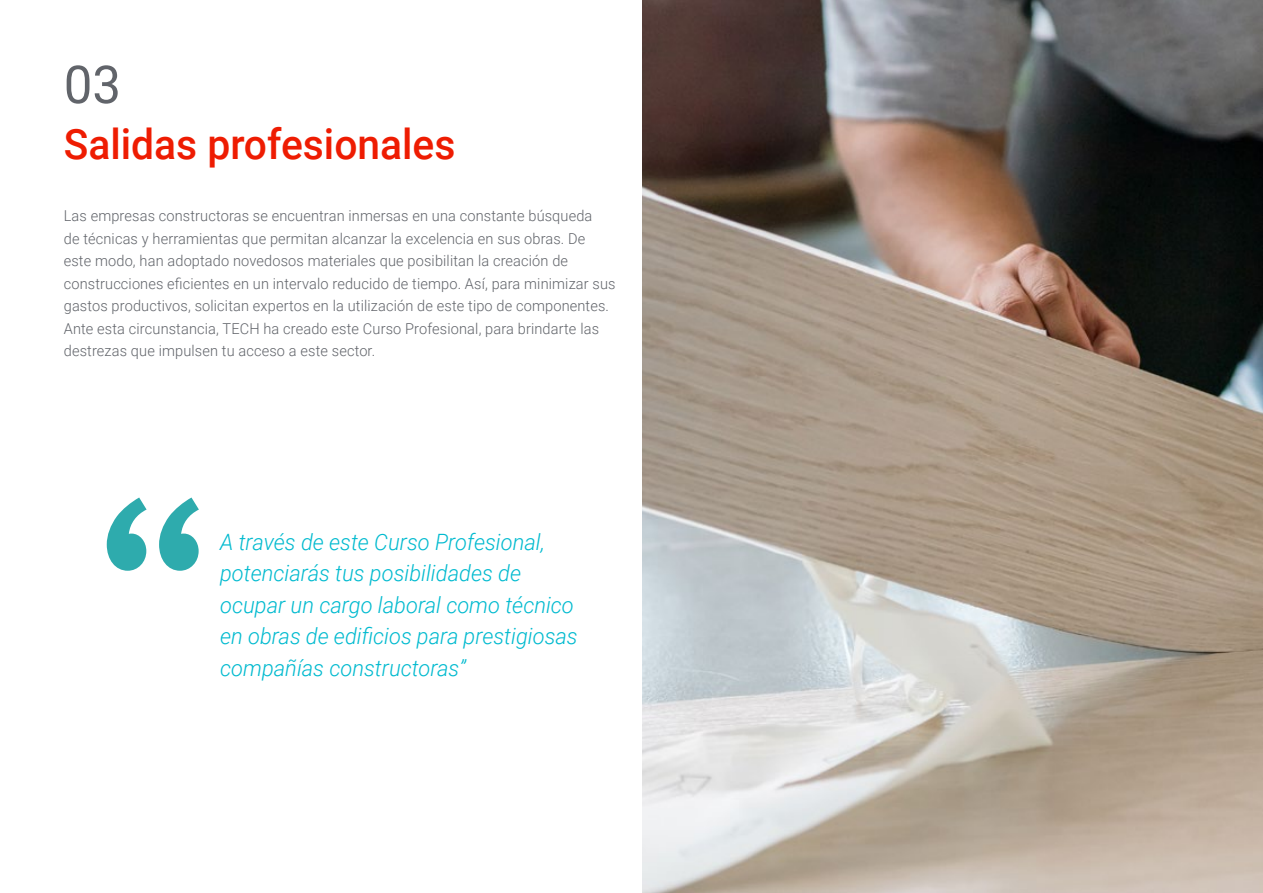
<style>
.page{position:relative;width:1263px;height:893px;background:#fff}
.page>*{position:absolute;margin:0;border:0;box-sizing:border-box;transform-origin:0 0}
.t1{font:52.5px "Roboto";color:#61646a}
.t2{font:500 42px "Roboto";color:#ee1c02}
.t3{font:italic 300 22.5px/31.5px "Roboto";color:#00bacf}
.t4{font:300 15px/22.5px "Roboto";letter-spacing:.01em;color:#61646a}
</style>
<div class="page">
<img style="left:642px;top:0;width:621px;height:893px">
<svg style="left:107px;top:497px;width:92px;height:74px"></svg>
<h1 class="t1" style="left:64px;top:48px;width:59px">03</h1>
<h2 class="t2" style="left:64px;top:115px;width:393px">Salidas profesionales</h2>
<p class="t4" style="left:64px;top:204px;width:553px">Las empresas constructoras se encuentran inmersas en una constante búsqueda<br>de técnicas y herramientas que permitan alcanzar la excelencia en sus obras. De este modo, han adoptado novedosos materiales que posibilitan la creación de construcciones eficientes en un intervalo reducido de tiempo. Así, para minimizar sus gastos productivos, solicitan expertos en la utilización de este tipo de componentes.<br>Ante esta circunstancia, TECH ha creado este Curso Profesional, para brindarte las destrezas que impulsen tu acceso a este sector.</p>
<h3 class="t3" style="left:220px;top:525px;width:359px">A través de este Curso Profesional, potenciarás tus posibilidades de ocupar un cargo laboral como técnico en obras de edificios para prestigiosas compañías constructoras”</h3>
</div>
